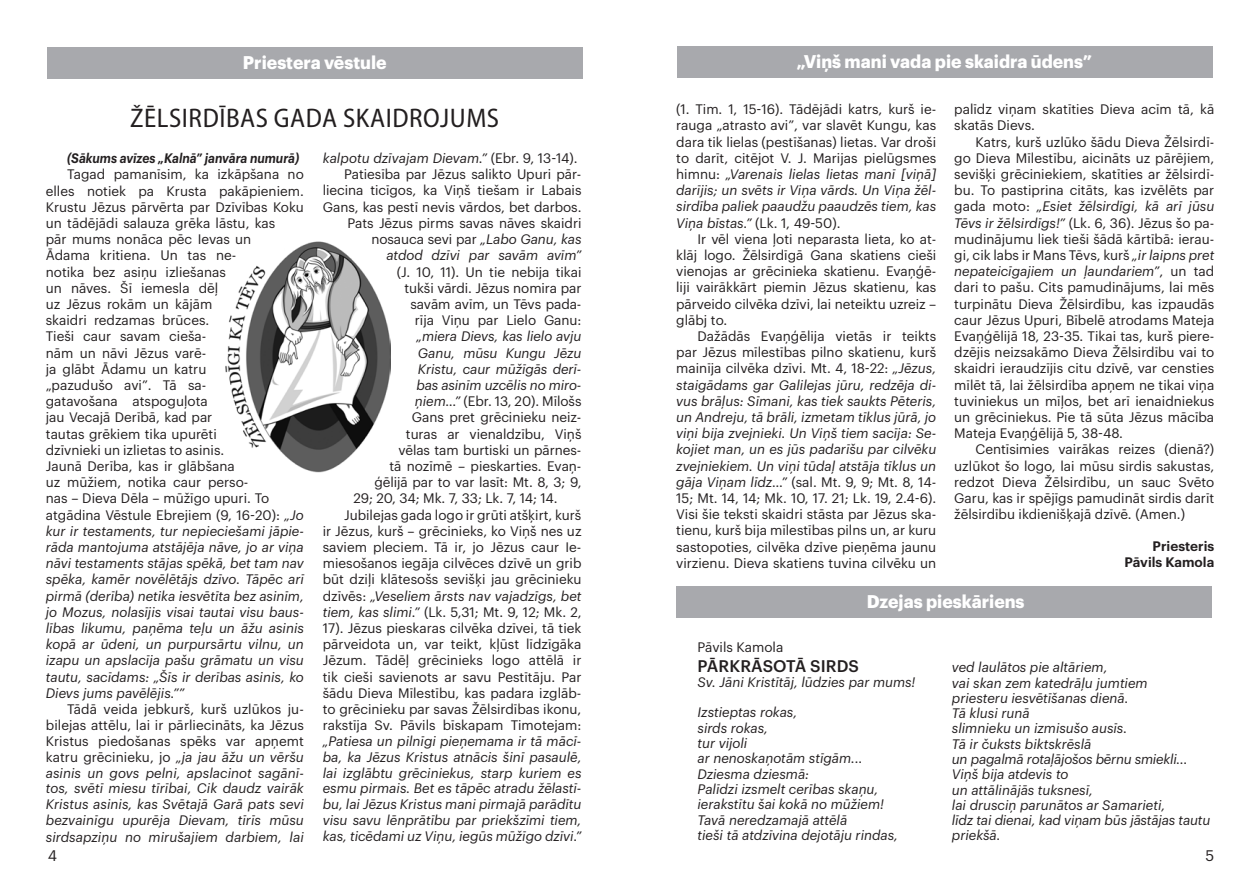
<style>
.page{position:relative;width:1259px;height:893px;background:#fff}
.page>*{position:absolute;margin:0;border:0;box-sizing:border-box;transform-origin:0 0}
.t1{font:semi-condensed 27px "Myriad Pro";letter-spacing:.02em;color:#231f20}
.t2{font:700 18px "Graphik";color:#fff}
.t3{font:500 16.5px "Graphik";letter-spacing:.005em;color:#231f20}
.t4{font:15px "Graphik";color:#231f20}
.t5{font:13.5px/16.2px "Graphik";color:#231f20;text-align:justify}
.t6{font:italic 13.5px/15.3px "Graphik";color:#231f20}
.t7{font:italic 600 13.5px "Graphik";color:#231f20;scale:.9 1}
.t8{font:600 13.5px/15.6px "Graphik";color:#231f20;text-align:right}
.s1{font-style:italic}
.s2{font-style:normal}
</style>
<div class="page">
<div style="left:48px;top:48px;width:535px;height:31px;background:#a8a9ad"></div>
<div style="left:677px;top:47px;width:535px;height:31px;background:#a8a9ad"></div>
<img style="left:225px;top:241px;width:166px;height:232px">
<div style="left:676px;top:587px;width:535px;height:31px;background:#a8a9ad"></div>
<h2 class="t2" style="left:243px;top:49px;width:145px">Priestera vēstule</h2>
<h2 class="t2" style="left:796px;top:48px;width:297px">„Viņš mani vada pie skaidra ūdens”</h2>
<h1 class="t1" style="left:130px;top:101px;width:370px">ŽĒLSIRDĪBAS GADA SKAIDROJUMS</h1>
<p class="t5" style="left:676px;top:100px;width:261px">(1. Tim. 1, 15-16). Tādējādi katrs, kurš ie&shy;rauga „atrasto avi”, var slavēt Kungu, kas dara tik lielas (pestīšanas) lietas. Var droši to darīt, citējot V. J. Marijas pielūgsmes himnu: <span class="s1">„Varenais lielas lietas manī [viņā] darījis; un svēts ir Viņa vārds. Un Viņa žēl&shy;sirdība paliek paaudžu paaudzēs tiem, kas Viņa bīstas.”</span> (Lk. 1, 49-50).</p>
<p class="t5" style="left:676px;top:230px;width:261px;text-indent:21px">Ir vēl viena ļoti neparasta lieta, ko at&shy;klāj logo. Žēlsirdīgā Gana skatiens cieši vienojas ar grēcinieka skatienu. Evaņģē&shy;liji vairākkārt piemin Jēzus skatienu, kas pārveido cilvēka dzīvi, lai neteiktu uzreiz – glābj to.</p>
<p class="t5" style="left:676px;top:327px;width:261px;text-indent:21px">Dažādās Evaņģēlija vietās ir teikts par Jēzus mīlestības pilno skatienu, kurš mainīja cilvēka dzīvi. Mt. 4, 18-22: <span class="s1">„Jēzus, staigādams gar Galilejas jūru, redzēja di&shy;vus brāļus: Sīmani, kas tiek saukts Pēteris, un Andreju, tā brāli, izmetam tīklus jūrā, jo viņi bija zvejnieki. Un Viņš tiem sacīja: Se&shy;kojiet man, un es jūs padarīšu par cilvēku zvejniekiem. Un viņi tūdaļ atstāja tīklus un gāja Viņam līdz…”</span> (sal. Mt. 9, 9; Mt. 8, 14- 15; Mt. 14, 14; Mk. 10, 17. 21; Lk. 19, 2.4-6).<br>Visi šie teksti skaidri stāsta par Jēzus ska&shy;tienu, kurš bija mīlestības pilns un, ar kuru sastopoties, cilvēka dzīve pieņēma jaunu virzienu. Dieva skatiens tuvina cilvēku un</p>
<p class="t5" style="left:954px;top:100px;width:261px">palīdz viņam skatīties Dieva acīm tā, kā skatās Dievs.</p>
<p class="t5" style="left:954px;top:132px;width:261px;text-indent:21px">Katrs, kurš uzlūko šādu Dieva Žēlsirdī&shy;go Dieva Mīlestību, aicināts uz pārējiem, sevišķi grēciniekiem, skatīties ar žēlsirdī&shy;bu. To pastiprina citāts, kas izvēlēts par gada moto: <span class="s1">„Esiet žēlsirdīgi, kā arī jūsu Tēvs ir žēlsirdīgs!”</span> (Lk. 6, 36). Jēzus šo pa&shy;mudinājumu liek tieši šādā kārtībā: ierau&shy;gi, cik labs ir Mans Tēvs, kurš <span class="s1">„ir laipns pret nepateicīgajiem un ļaundariem”</span>, un tad dari to pašu. Cits pamudinājums, lai mēs turpinātu Dieva Žēlsirdību, kas izpaudās caur Jēzus Upuri, Bībelē atrodams Mateja Evaņģēlijā 18, 23-35. Tikai tas, kurš piere&shy;dzējis neizsakāmo Dieva Žēlsirdību vai to skaidri ieraudzījis citu dzīvē, var censties mīlēt tā, lai žēlsirdība apņem ne tikai viņa tuviniekus un mīļos, bet arī ienaidniekus un grēciniekus. Pie tā sūta Jēzus mācība Mateja Evaņģēlijā 5, 38-48.</p>
<p class="t5" style="left:954px;top:440px;width:261px;text-indent:21px">Centīsimies vairākas reizes (dienā?) uzlūkot šo logo, lai mūsu sirdis sakustas, redzot Dieva Žēlsirdību, un sauc Svēto Garu, kas ir spējīgs pamudināt sirdis darīt žēlsirdību ikdienišķajā dzīvē. (Amen.)</p>
<p class="t8" style="left:1124px;top:537px;width:91px">Priesteris<br>Pāvils Kamola</p>
<p class="t5" style="left:323px;top:149px;width:260px;text-align:right"><span class="s1">kalpotu dzīvajam Dievam.”</span> (Ebr. 9, 13-14).<br>Patiesība par Jēzus salikto Upuri pār&shy;liecina ticīgos, ka Viņš tiešam ir Labais Gans, kas pestī nevis vārdos, bet darbos.<br>Pats Jēzus pirms savas nāves skaidri nosauca sevi par <span class="s1">„Labo Ganu, kas<br>atdod dzīvi par savām avīm”</span></p>
<p class="t5" style="left:397px;top:262px;width:186px;text-align:right">(J. 10, 11). Un tie nebija tikai tukši vārdi. Jēzus nomira par savām avīm, un Tēvs pada&shy;rīja Viņu par Lielo Ganu:</p>
<p class="t6" style="left:416px;top:328px;width:167px">„miera Dievs, kas lielo avju</p>
<p class="t6" style="left:418px;top:344px;width:165px">Ganu, mūsu Kungu Jēzu</p>
<p class="t6" style="left:418px;top:360px;width:165px">Kristu, caur mūžīgās derī-</p>
<p class="t6" style="left:416px;top:376px;width:167px">bas asinīm uzcēlis no miro-</p>
<p class="t5" style="left:415px;top:392px;width:168px"><span class="s1">ņiem…”</span> (Ebr. 13, 20). Mīlošs</p>
<p class="t5" style="left:412px;top:408px;width:171px">Gans pret grēcinieku neiz-</p>
<p class="t5" style="left:406px;top:424px;width:177px">turas ar vienaldzību, Viņš</p>
<p class="t5" style="left:398px;top:441px;width:184px">vēlas tam burtiski un pārnes-</p>
<p class="t5" style="left:389px;top:457px;width:193px">tā nozīmē – pieskarties. Evaņ-</p>
<p class="t5" style="left:374px;top:473px;width:209px">ģēlijā par to var lasīt: Mt. 8, 3; 9,</p>
<p class="t5" style="left:353px;top:489px;width:206px">29; 20, 34; Mk. 7, 33; Lk. 7, 14; 14.</p>
<p class="t5" style="left:344px;top:505px;width:239px">Jubilejas gada logo ir grūti atšķirt, kurš</p>
<p class="t5" style="left:323px;top:522px;width:260px">ir Jēzus, kurš – grēcinieks, ko Viņš nes uz</p>
<p class="t5" style="left:323px;top:538px;width:260px">saviem pleciem. Tā ir, jo Jēzus caur Ie-</p>
<p class="t5" style="left:323px;top:554px;width:260px">miesošanos iegāja cilvēces dzīvē un grib</p>
<p class="t5" style="left:323px;top:570px;width:260px">būt dziļi klātesošs sevišķi jau grēcinieku</p>
<p class="t6" style="left:323px;top:587px;width:260px"><span class="s2">dzīvēs:</span> „Veseliem ārsts nav vajadzīgs, bet</p>
<p class="t5" style="left:323px;top:603px;width:260px"><span class="s1">tiem, kas slimi.”</span> (Lk. 5,31; Mt. 9, 12; Mk. 2,</p>
<p class="t5" style="left:323px;top:619px;width:260px">17). Jēzus pieskaras cilvēka dzīvei, tā tiek</p>
<p class="t5" style="left:323px;top:635px;width:260px">pārveidota un, var teikt, kļūst līdzīgāka</p>
<p class="t5" style="left:323px;top:651px;width:260px">Jēzum. Tādēļ grēcinieks logo attēlā ir</p>
<p class="t5" style="left:323px;top:667px;width:260px">tik cieši savienots ar savu Pestītāju. Par</p>
<p class="t5" style="left:323px;top:684px;width:260px">šādu Dieva Mīlestību, kas padara izglāb-</p>
<p class="t5" style="left:323px;top:700px;width:260px">to grēcinieku par savas Žēlsirdības ikonu,</p>
<p class="t5" style="left:323px;top:716px;width:260px">rakstīja Sv. Pāvils bīskapam Timotejam:</p>
<p class="t6" style="left:323px;top:732px;width:260px;line-height:15.9px;text-align:justify">„Patiesa un pilnīgi pieņemama ir tā mācī&shy;ba, ka Jēzus Kristus atnācis šinī pasaulē, lai izglābtu grēciniekus, starp kuriem es esmu pirmais. Bet es tāpēc atradu žēlastī&shy;bu, lai Jēzus Kristus mani pirmajā parādītu visu savu lēnprātību par priekšzīmi tiem, kas, ticēdami uz Viņu, iegūs mūžīgo dzīvi.”</p>
<p class="t7" style="left:67px;top:148px;width:259px">(Sākums avīzes „Kalnā” janvāra numurā)</p>
<p class="t5" style="left:46px;top:165px;width:260px;text-align:left;text-indent:21px">Tagad pamanīsim, ka izkāpšana no elles notiek pa Krusta pakāpieniem.<br>Krustu Jēzus pārvērta par Dzīvības Koku un tādējādi salauza grēka lāstu, kas<br>pār mums nonāca pēc Ievas un<br>Ādama kritiena. Un tas ne-<br>notika bez asiņu izliešanas<br>un nāves. Šī iemesla dēļ<br>uz Jēzus rokām un kājām<br>skaidri redzamas brūces.<br>Tieši caur savam cieša-<br>nām un nāvi Jēzus varē-<br>ja glābt Ādamu un katru<br>„pazudušo avi”. Tā sa-<br>gatavošana atspoguļota<br>jau Vecajā Derībā, kad par<br>tautas grēkiem tika upurēti<br>dzīvnieki un izlietas to asinis.<br>Jaunā Derība, kas ir glābšana<br>uz mūžiem, notika caur perso-<br>nas – Dieva Dēla – mūžīgo upuri. To atgādina Vēstule Ebrejiem (9, 16-20): <span class="s1">„Jo kur ir testaments, tur nepieciešami jāpie&shy;rāda mantojuma atstājēja nāve, jo ar viņa nāvi testaments stājas spēkā, bet tam nav spēka, kamēr novēlētājs dzīvo. Tāpēc arī pirmā (derība) netika iesvētīta bez asinīm, jo Mozus, nolasījis visai tautai visu baus&shy;lības likumu, paņēma teļu un āžu asinis kopā ar ūdeni, un purpursārtu vilnu, un izapu un apslacīja pašu grāmatu un visu tautu, sacīdams: „Šīs ir derības asinis, ko<br>Dievs jums pavēlējis.””</span></p>
<p class="t6" style="left:46px;top:700px;width:259px;line-height:15.9px;text-align:justify;text-indent:21px"><span class="s2">Tādā veida jebkurš, kurš uzlūkos ju&shy;bilejas attēlu, lai ir pārliecināts, ka Jēzus Kristus piedošanas spēks var apņemt katru grēcinieku, jo</span> „ja jau āžu un vēršu asinis un govs pelni, apslacinot sagānī&shy;tos, svētī miesu tīrībai, Cik daudz vairāk Kristus asinis, kas Svētajā Garā pats sevi bezvainīgu upurēja Dievam, tīrīs mūsu sirdsapziņu no mirušajiem darbiem, lai</p>
<h2 class="t2" style="left:866px;top:588px;width:159px">Dzejas pieskāriens</h2>
<p class="t5" style="left:697px;top:638px;width:87px">Pāvils Kamola</p>
<p class="t3" style="left:697px;top:653px;width:163px">PĀRKRĀSOTĀ SIRDS</p>
<p class="t6" style="left:697px;top:673px;width:219px">Sv. Jāni Kristītāj, lūdzies par mums!</p>
<p class="t6" style="left:697px;top:704px;width:202px">Izstieptas rokas,<br>sirds rokas,<br>tur vijoli<br>ar nenoskaņotām stīgām...<br>Dziesma dziesmā:<br>Palīdzi izsmelt cerības skaņu, ierakstītu šai kokā no mūžiem!<br>Tavā neredzamajā attēlā<br>tieši tā atdzīvina dejotāju rindas,</p>
<p class="t6" style="left:952px;top:658px;width:260px">ved laulātos pie altāriem,<br>vai skan zem katedrāļu jumtiem<br>priesteru iesvētīšanas dienā.<br>Tā klusi runā<br>slimnieku un izmisušo ausīs.<br>Tā ir čuksts biktskrēslā<br>un pagalmā rotaļājošos bērnu smiekli...<br>Viņš bija atdevis to<br>un attālinājās tuksnesī,<br>lai drusciņ parunātos ar Samarieti,<br>līdz tai dienai, kad viņam būs jāstājas tautu priekšā.</p>
<p class="t4" style="left:48px;top:845px;width:11px">4</p>
<p class="t4" style="left:1205px;top:845px;width:10px">5</p>
</div>
